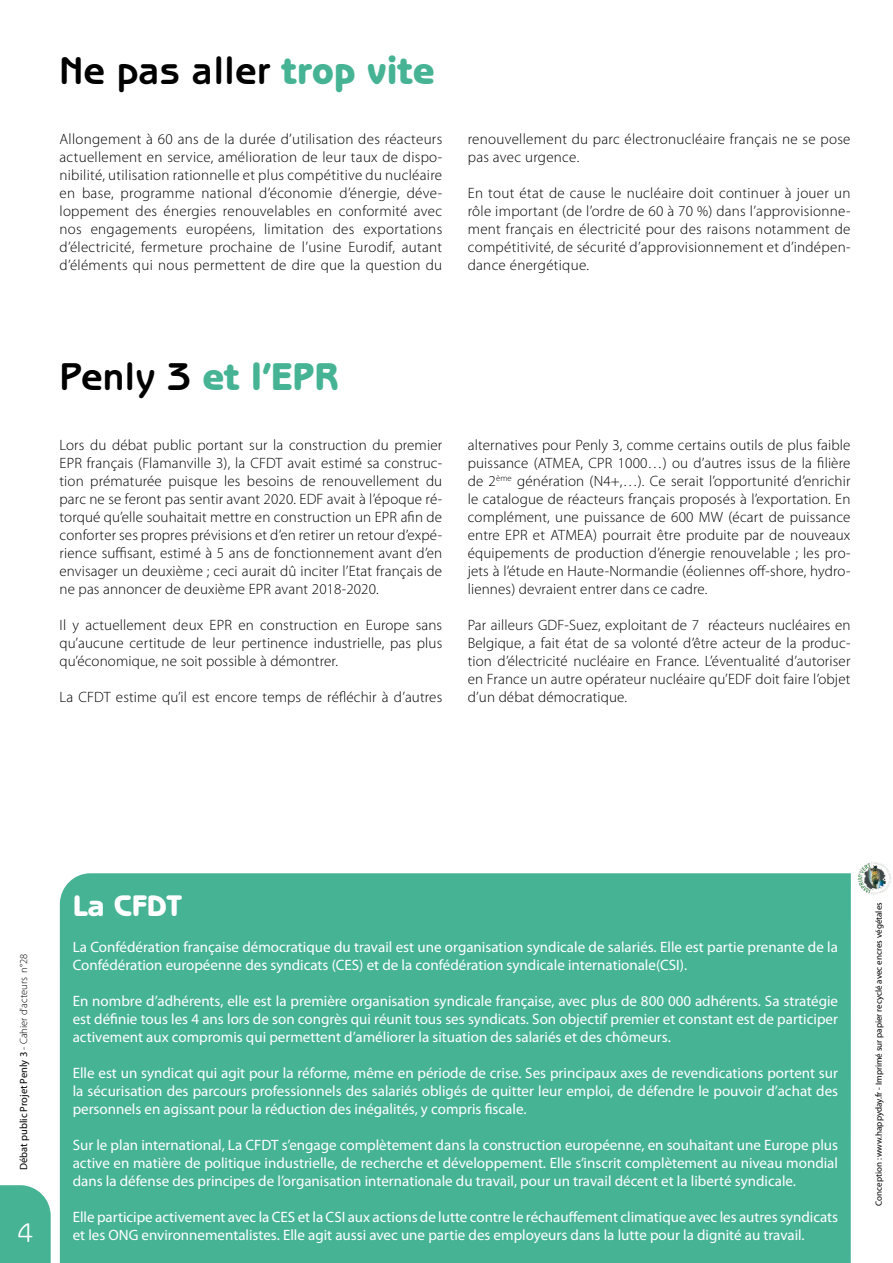
<style>
.page{position:relative;width:893px;height:1263px;background:#fff}
.page>*{position:absolute;margin:0;border:0;box-sizing:border-box;transform-origin:0 0}
.t1{font:700 39px "Benguiat Gothic";color:#000}
.t2{font:800 39px "Benguiat Gothic";color:#46b394}
.t3{font:800 30px "Benguiat Gothic";color:#fff}
.t4{font:27px "Benguiat Gothic";color:#fff}
.t5{font:300 15px/18px "Myriad Pro";letter-spacing:.01em;color:#000;text-align:justify}
.t6{font:15px/18px "Myriad Pro";color:#fff;text-align:justify}
.t7{font:10.5px "Myriad Pro";color:#000}
.t8{font:9px "Myriad";color:#000}
.s1{font-weight:800;color:#46b394}
.s2{font-weight:700;color:#000}
.s3{font-weight:300}
</style>
<div class="page">
<svg style="left:0;top:1185px;width:51px;height:78px;background:#51b79a"></svg>
<img style="left:857px;top:862px;width:35px;height:33px">
<div style="left:60px;top:873px;width:791px;height:390px;background:#46b394"></div>
<h1 class="t1" style="left:60px;top:48px;width:376px">Ne pas aller <span class="s1">trop vite</span></h1>
<p class="t5" style="left:60px;top:130px;width:384px">Allongement à 60 ans de la durée d’utilisation des réacteurs actuellement en service, amélioration de leur taux de dispo&shy;nibilité, utilisation rationnelle et plus compétitive du nucléaire en base, programme national d’économie d’énergie, déve&shy;loppement des énergies renouvelables en conformité avec nos engagements européens, limitation des exportations d’électricité, fermeture prochaine de l’usine Eurodif, autant d’éléments qui nous permettent de dire que la question du</p>
<p class="t5" style="left:468px;top:130px;width:384px">renouvellement du parc électronucléaire français ne se pose pas avec urgence.</p>
<p class="t5" style="left:468px;top:184px;width:384px">En tout état de cause le nucléaire doit continuer à jouer un rôle important (de l’ordre de 60 à 70 %) dans l’approvisionne&shy;ment français en électricité pour des raisons notamment de compétitivité, de sécurité d’approvisionnement et d’indépen&shy;dance énergétique.</p>
<h1 class="t2" style="left:60px;top:354px;width:280px"><span class="s2">Penly 3</span> et l’EPR</h1>
<p class="t5" style="left:60px;top:436px;width:384px">Lors du débat public portant sur la construction du premier EPR français (Flamanville 3), la CFDT avait estimé sa construc&shy;tion prématurée puisque les besoins de renouvellement du parc ne se feront pas sentir avant 2020. EDF avait à l’époque ré&shy;torqué qu’elle souhaitait mettre en construction un EPR afin de conforter ses propres prévisions et d’en retirer un retour d’expé&shy;rience suffisant, estimé à 5 ans de fonctionnement avant d’en envisager un deuxième ; ceci aurait dû inciter l’Etat français de ne pas annoncer de deuxième EPR avant 2018-2020.</p>
<p class="t5" style="left:60px;top:616px;width:384px">Il y actuellement deux EPR en construction en Europe sans qu’aucune certitude de leur pertinence industrielle, pas plus qu’économique, ne soit possible à démontrer.</p>
<p class="t5" style="left:60px;top:688px;width:384px">La CFDT estime qu’il est encore temps de réfléchir à d’autres</p>
<p class="t5" style="left:468px;top:436px;width:384px">alternatives pour Penly 3, comme certains outils de plus faible puissance (ATMEA, CPR 1000…) ou d’autres issus de la filière de 2<sup>ème</sup> génération (N4+,…). Ce serait l’opportunité d’enrichir le catalogue de réacteurs français proposés à l’exportation. En complément, une puissance de 600 MW (écart de puissance entre EPR et ATMEA) pourrait être produite par de nouveaux équipements de production d’énergie renouvelable ; les pro&shy;jets à l’étude en Haute-Normandie (éoliennes off-shore, hydro&shy;liennes) devraient entrer dans ce cadre.</p>
<p class="t5" style="left:468px;top:616px;width:384px">Par ailleurs GDF-Suez, exploitant de 7 réacteurs nucléaires en Belgique, a fait état de sa volonté d’être acteur de la produc&shy;tion d’électricité nucléaire en France. L’éventualité d’autoriser en France un autre opérateur nucléaire qu’EDF doit faire l’objet d’un débat démocratique.</p>
<p class="t7" style="left:17px;top:1170px;width:218px;rotate:-90deg">Débat public Projet Penly 3 <span class="s3">- Cahier d'acteurs n°28</span></p>
<h3 class="t4" style="left:17px;top:1217px;width:18px">4</h3>
<h2 class="t3" style="left:73px;top:888px;width:111px">La CFDT</h2>
<p class="t6" style="left:73px;top:938px;width:767px">La Confédération française démocratique du travail est une organisation syndicale de salariés. Elle est partie prenante de la<br>Confédération européenne des syndicats (CES) et de la confédération syndicale internationale(CSI).</p>
<p class="t6" style="left:73px;top:992px;width:767px">En nombre d’adhérents, elle est la première organisation syndicale française, avec plus de 800 000 adhérents. Sa stratégie est définie tous les 4 ans lors de son congrès qui réunit tous ses syndicats. Son objectif premier et constant est de participer activement aux compromis qui permettent d’améliorer la situation des salariés et des chômeurs.</p>
<p class="t6" style="left:73px;top:1064px;width:767px">Elle est un syndicat qui agit pour la réforme, même en période de crise. Ses principaux axes de revendications portent sur la sécurisation des parcours professionnels des salariés obligés de quitter leur emploi, de défendre le pouvoir d’achat des personnels en agissant pour la réduction des inégalités, y compris fiscale.</p>
<p class="t6" style="left:73px;top:1136px;width:767px">Sur le plan international, La CFDT s’engage complètement dans la construction européenne, en souhaitant une Europe plus active en matière de politique industrielle, de recherche et développement. Elle s’inscrit complètement au niveau mondial dans la défense des principes de l’organisation internationale du travail, pour un travail décent et la liberté syndicale.</p>
<p class="t6" style="left:73px;top:1208px;width:767px">Elle participe activement avec la CES et la CSI aux actions de lutte contre le réchauffement climatique avec les autres syndicats et les ONG environnementalistes. Elle agit aussi avec une partie des employeurs dans la lutte pour la dignité au travail.</p>
<p class="t8" style="left:874px;top:1206px;width:305px;rotate:-90deg">Conception : www.happyday.fr - Imprimé sur papier recyclé avec encres végétales</p>
</div>
